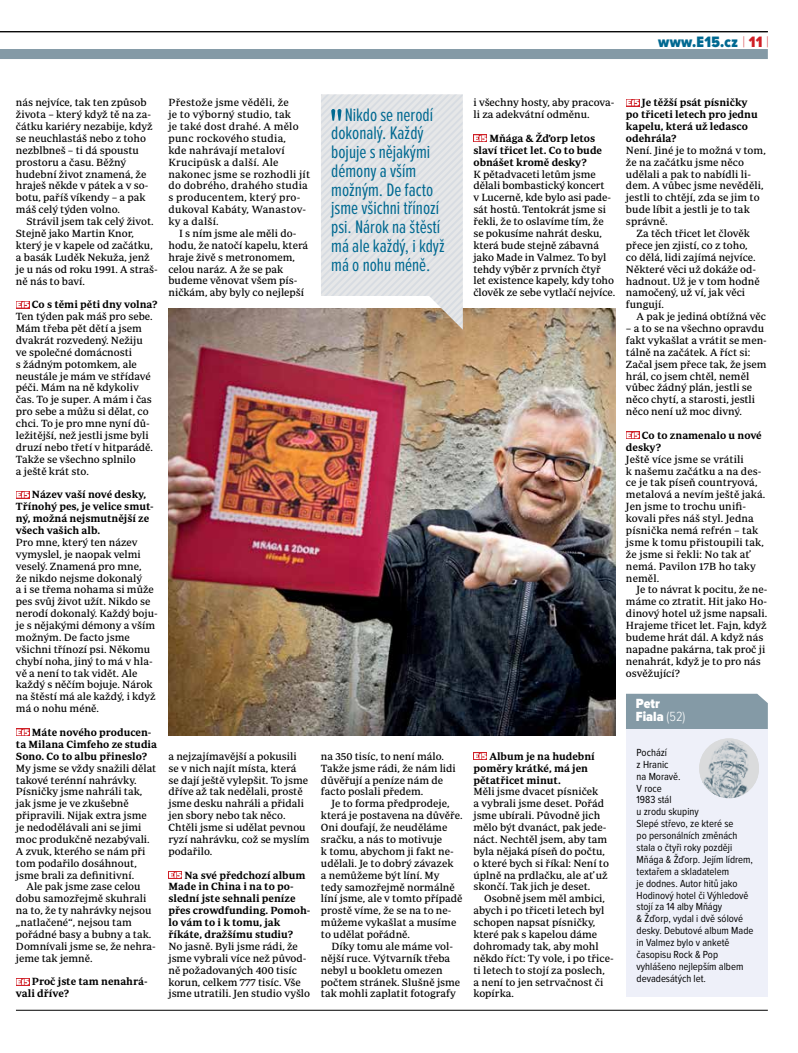
<style>
.page{position:relative;width:798px;height:1053px;background:#fff}
.page>*{position:absolute;margin:0;border:0;box-sizing:border-box;transform-origin:0 0}
.t1{font:18.75px/18.8px "Proxima Nova Ex Cn";color:#006991}
.t2{font:900 15.62px "Proxima Nova Cond";letter-spacing:.02em;color:#006991;scale:.96 1}
.t3{font:900 13.75px/13.8px "Proxima Nova Cond";color:#fff}
.t4{font:10.62px/11.9px "Periodico Text";color:#000}
.t5{font:600 10.62px/11.9px "Periodico Text";color:#000}
.t6{font:10.62px/11.9px "Proxima Nova Cond";color:#000}
.t7{font:10.62px/11.9px "Periodico Text";letter-spacing:.02em;color:#000}
.s1{font-weight:100;color:#cf1f26}
.s2{color:#cf1f26}
.s3{font-weight:300}
</style>
<div class="page">
<img style="left:168px;top:308px;width:447px;height:427px">
<svg style="left:321px;top:94px;width:141px;height:235px;background:#dcdcdc"></svg>
<hr style="left:0;top:31px;width:767px;height:1px;background:#000">
<div style="left:0;top:49px;width:767px;height:10px;background:#849aa6"></div>
<hr style="left:16px;top:1009px;width:751px;height:1px;background:#000">
<div style="left:626px;top:693px;width:141px;height:36px;background:#849aa6"></div>
<div style="left:625px;top:729px;width:142px;height:267px;background:#eef0f9"></div>
<img style="left:699px;top:738px;width:59px;height:60px;border-radius:30px">
<svg style="left:16px;top:301px;width:14px;height:7px"></svg>
<svg style="left:16px;top:491px;width:14px;height:7px"></svg>
<svg style="left:16px;top:728px;width:14px;height:8px"></svg>
<svg style="left:16px;top:978px;width:14px;height:7px"></svg>
<svg style="left:168px;top:871px;width:14px;height:7px"></svg>
<svg style="left:473px;top:135px;width:14px;height:7px"></svg>
<svg style="left:473px;top:752px;width:14px;height:7px"></svg>
<svg style="left:626px;top:99px;width:13px;height:7px"></svg>
<svg style="left:626px;top:431px;width:13px;height:8px"></svg>
<h2 class="t2" style="left:658px;top:35px;width:117px">www.E15.cz <span class="s1">|</span> <span class="s2">11</span> <span class="s1">|</span></h2>
<p class="t4" style="left:16px;top:96px;width:138px">nás nejvíce, tak ten způsob života – který když tě na za&shy;čátku kariéry nezabije, když se neuchlastáš nebo z toho nezblbneš – ti dá spoustu prostoru a času. Běžný hudební život znamená, že hraješ někde v pátek a v so&shy;botu, paříš víkendy – a pak máš celý týden volno.</p>
<p class="t4" style="left:16px;top:215px;width:143px;text-indent:11px">Strávil jsem tak celý život.<br>Stejně jako Martin Knor, který je v kapele od začátku, a basák Luděk Nekuža, jenž je u nás od roku 1991. A straš&shy;ně nás to baví.</p>
<p class="t5" style="left:32px;top:298px;width:127px">Co s těmi pěti dny volna?</p>
<p class="t4" style="left:16px;top:310px;width:138px">Ten týden pak máš pro sebe.<br>Mám třeba pět dětí a jsem dvakrát rozvedený. Nežiju ve společné domácnosti<br>s žádným potomkem, ale neustále je mám ve střídavé péči. Mám na ně kdykoliv čas. To je super. A mám i čas pro sebe a můžu si dělat, co chci. To je pro mne nyní dů&shy;ležitější, než jestli jsme byli druzí nebo třetí v hitparádě.<br>Takže se všechno splnilo<br>a ještě krát sto.</p>
<p class="t5" style="left:16px;top:488px;width:139px;text-indent:16px">Název vaší nové desky,<br>Třínohý pes, je velice smut&shy;ný, možná nejsmutnější ze všech vašich alb.</p>
<p class="t4" style="left:16px;top:536px;width:143px">Pro mne, který ten název vymyslel, je naopak velmi veselý. Znamená pro mne,<br>že nikdo nejsme dokonalý<br>a i se třema nohama si může pes svůj život užít. Nikdo se nerodí dokonalý. Každý boju&shy;je s nějakými démony a vším možným. De facto jsme všichni třínozí psi. Někomu chybí noha, jiný to má v hla&shy;vě a není to tak vidět. Ale každý s něčím bojuje. Nárok na štěstí má ale každý, i když má o nohu méně.</p>
<p class="t5" style="left:16px;top:726px;width:143px;text-indent:16px">Máte nového producen&shy;ta Milana Cimfeho ze studia<br>Sono. Co to albu přineslo?</p>
<p class="t4" style="left:16px;top:761px;width:142px">My jsme se vždy snažili dělat takové terénní nahrávky.<br>Písničky jsme nahráli tak, jak jsme je ve zkušebně připravili. Nijak extra jsme je nedodělávali ani se jimi moc produkčně nezabývali.<br>A zvuk, kterého se nám při tom podařilo dosáhnout, jsme brali za definitivní.</p>
<p class="t4" style="left:16px;top:880px;width:141px;text-indent:11px">Ale pak jsme zase celou dobu samozřejmě skuhrali na to, že ty nahrávky nejsou „natlačené“, nejsou tam pořádné basy a bubny a tak.<br>Domnívali jsme se, že nehra&shy;jeme tak jemně.</p>
<p class="t5" style="left:16px;top:975px;width:133px;text-indent:16px">Proč jste tam nenahrá&shy;vali dříve?</p>
<p class="t7" style="left:168px;top:96px;width:143px">Přestože jsme věděli, že<br>je to výborný studio, tak<br>je také dost drahé. A mělo punc rockového studia,<br>kde nahrávají metaloví<br>Krucipüsk a další. Ale nakonec jsme se rozhodli jít do dobrého, drahého studia s producentem, který pro&shy;dukoval Kabáty, Wanastov&shy;ky a další.</p>
<p class="t4" style="left:168px;top:227px;width:141px;text-indent:11px">I s ním jsme ale měli do&shy;hodu, že natočí kapelu, která hraje živě s metronomem, celou naráz. A že se pak budeme věnovat všem pís&shy;ničkám, aby byly co nejlepší</p>
<p class="t4" style="left:168px;top:750px;width:143px">a nejzajímavější a pokusili<br>se v nich najít místa, která<br>se dají ještě vylepšit. To jsme dříve až tak nedělali, prostě jsme desku nahráli a přidali jen sbory nebo tak něco.<br>Chtěli jsme si udělat pevnou ryzí nahrávku, což se myslím podařilo.</p>
<p class="t5" style="left:168px;top:868px;width:143px;text-indent:16px">Na své předchozí album<br>Made in China i na to po&shy;slední jste sehnali peníze přes crowdfunding. Pomoh&shy;lo vám to i k tomu, jak říkáte, dražšímu studiu?</p>
<p class="t4" style="left:168px;top:940px;width:143px">No jasně. Byli jsme rádi, že jsme vybrali více než původ&shy;ně požadovaných 400 tisíc korun, celkem 777 tisíc. Vše jsme utratili. Jen studio vyšlo</p>
<h1 class="t1" style="left:331px;top:106px;width:115px;text-indent:13px">Nikdo se nerodí dokonalý. Každý bojuje s nějakými démony a vším možným. De facto jsme všichni třínozí psi. Nárok na štěstí má ale každý, i když má o nohu méně.</h1>
<p class="t4" style="left:321px;top:750px;width:136px">na 350 tisíc, to není málo.<br>Takže jsme rádi, že nám lidi důvěřují a peníze nám de facto poslali předem.</p>
<p class="t4" style="left:321px;top:797px;width:143px;text-indent:11px">Je to forma předprodeje, která je postavena na důvěře.<br>Oni doufají, že neuděláme sračku, a nás to motivuje<br>k tomu, abychom ji fakt ne&shy;udělali. Je to dobrý závazek<br>a nemůžeme být líní. My tedy samozřejmě normálně líní jsme, ale v tomto případě prostě víme, že se na to ne&shy;můžeme vykašlat a musíme to udělat pořádně.</p>
<p class="t4" style="left:321px;top:940px;width:141px;text-indent:11px">Díky tomu ale máme vol&shy;nější ruce. Výtvarník třeba nebyl u bookletu omezen počtem stránek. Slušně jsme tak mohli zaplatit fotografy</p>
<p class="t4" style="left:473px;top:96px;width:142px">i všechny hosty, aby pracova&shy;li za adekvátní odměnu.</p>
<p class="t5" style="left:473px;top:132px;width:130px;text-indent:16px">Mňága &amp; Žďorp letos slaví třicet let. Co to bude obnášet kromě desky?</p>
<p class="t4" style="left:473px;top:168px;width:143px">K pětadvaceti letům jsme dělali bombastický koncert<br>v Lucerně, kde bylo asi pade&shy;sát hostů. Tentokrát jsme si řekli, že to oslavíme tím, že se pokusíme nahrát desku, která bude stejně zábavná jako Made in Valmez. To byl tehdy výběr z prvních čtyř let existence kapely, kdy toho člověk ze sebe vytlačí nejvíce.</p>
<p class="t5" style="left:473px;top:749px;width:123px;text-indent:16px">Album je na hudební poměry krátké, má jen pětatřicet minut.</p>
<p class="t4" style="left:473px;top:785px;width:137px">Měli jsme dvacet písniček<br>a vybrali jsme deset. Pořád jsme ubírali. Původně jich mělo být dvanáct, pak jede&shy;náct. Nechtěl jsem, aby tam byla nějaká píseň do počtu, o které bych si říkal: Není to úplně na prdlačku, ale ať už skončí. Tak jich je deset.</p>
<p class="t4" style="left:473px;top:892px;width:142px;text-indent:11px">Osobně jsem měl ambici, abych i po třiceti letech byl schopen napsat písničky, které pak s kapelou dáme dohromady tak, aby mohl někdo říct: Ty vole, i po třice&shy;ti letech to stojí za poslech,<br>a není to jen setrvačnost či kopírka.</p>
<p class="t5" style="left:625px;top:96px;width:133px;text-indent:16px">Je těžší psát písničky po třiceti letech pro jednu kapelu, která už ledasco odehrála?</p>
<p class="t4" style="left:625px;top:144px;width:141px">Není. Jiné je to možná v tom, že na začátku jsme něco udělali a pak to nabídli li&shy;dem. A vůbec jsme nevěděli, jestli to chtějí, zda se jim to bude líbit a jestli je to tak správně.</p>
<p class="t4" style="left:625px;top:227px;width:135px;text-indent:11px">Za těch třicet let člověk přece jen zjistí, co z toho, co dělá, lidi zajímá nejvíce.<br>Některé věci už dokáže od&shy;hadnout. Už je v tom hodně namočený, už ví, jak věci fungují.</p>
<p class="t4" style="left:636px;top:310px;width:131px">A pak je jediná obtížná věc</p>
<p class="t4" style="left:625px;top:322px;width:142px">– a to se na všechno opravdu fakt vykašlat a vrátit se men&shy;tálně na začátek. A říct si:<br>Začal jsem přece tak, že jsem hrál, co jsem chtěl, neměl vůbec žádný plán, jestli se něco chytí, a starosti, jestli něco není už moc divný.</p>
<p class="t5" style="left:625px;top:429px;width:137px;text-indent:16px">Co to znamenalo u nové desky?</p>
<p class="t4" style="left:625px;top:453px;width:141px">Ještě více jsme se vrátili<br>k našemu začátku a na des&shy;ce je tak píseň countryová, metalová a nevím ještě jaká.<br>Jen jsme to trochu unifi&shy;kovali přes náš styl. Jedna písnička nemá refrén – tak jsme k tomu přistoupili tak, že jsme si řekli: No tak ať nemá. Pavilon 17B ho taky neměl.</p>
<p class="t4" style="left:625px;top:583px;width:143px;text-indent:11px">Je to návrat k pocitu, že ne&shy;máme co ztratit. Hit jako Ho&shy;dinový hotel už jsme napsali.<br>Hrajeme třicet let. Fajn, když budeme hrát dál. A když nás napadne pakárna, tak proč ji nenahrát, když je to pro nás osvěžující?</p>
<p class="t3" style="left:635px;top:696px;width:51px">Petr<br>Fiala <span class="s3">(52)</span></p>
<p class="t6" style="left:636px;top:746px;width:118px">Pochází<br>z Hranic<br>na Moravě.<br>V roce<br>1983 stál<br>u zrodu skupiny<br>Slepé střevo, ze které se<br>po personálních změnách stala o čtyři roky později<br>Mňága &amp; Žďorp. Jejím lídrem, textařem a skladatelem<br>je dodnes. Autor hitů jako<br>Hodinový hotel či Výhledově stojí za 14 alby Mňágy<br>&amp; Žďorp, vydal i dvě sólové desky. Debutové album Made in Valmez bylo v anketě časopisu Rock &amp; Pop vyhlášeno nejlepším albem devadesátých let.</p>
</div>
